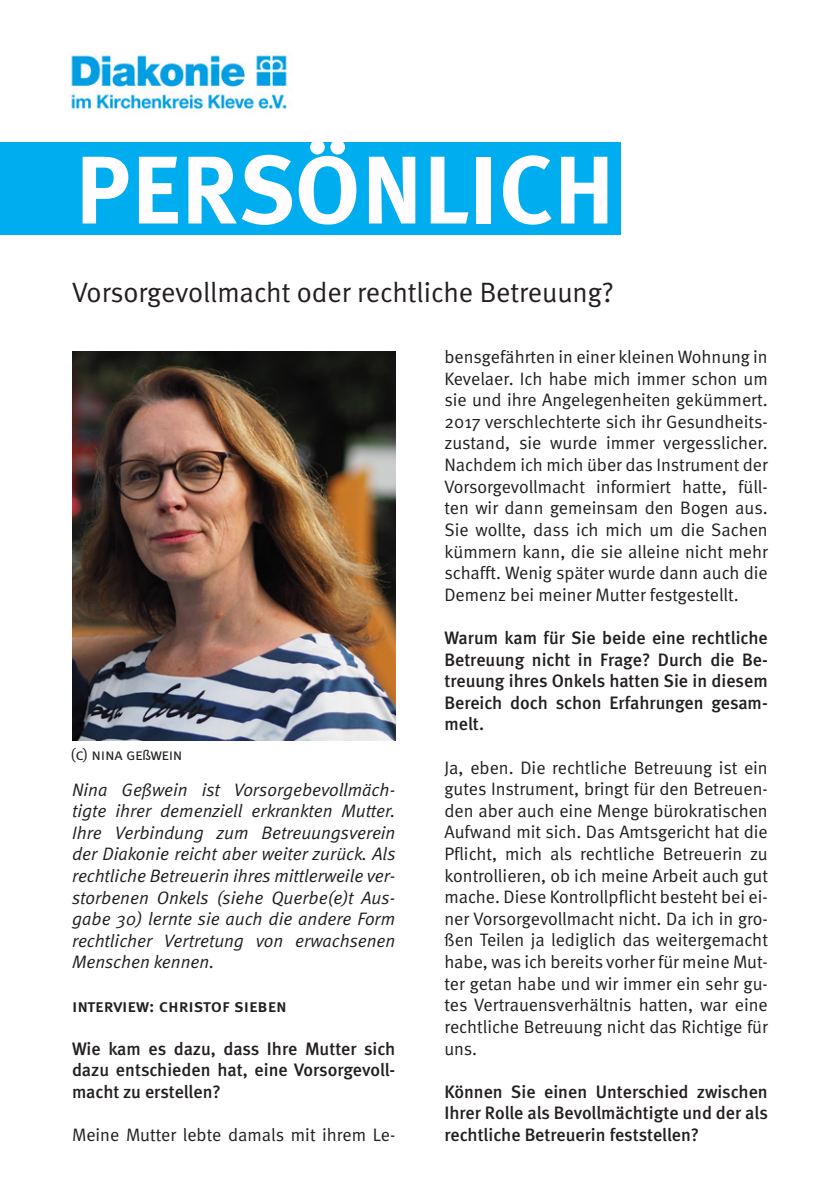
<style>
.page{position:relative;width:840px;height:1191px;background:#fff}
.page>*{position:absolute;margin:0;border:0;box-sizing:border-box;transform-origin:0 0}
.t1{font:96px "Meta Bold Caps";color:#fffdff}
.t2{font:28px "Meta Normal";color:#231f20}
.t3{font:18px/21.6px "Meta Normal";color:#231f20;text-align:justify}
.t4{font:500 18px/21.6px "Meta";color:#231f20;text-align:justify}
.t5{font:italic 18px/21.6px "Meta Normal";color:#231f20;text-align:justify}
.t6{font:18px "Meta Medium Caps";letter-spacing:-.005em;color:#231f20}
.t7{font:16px "Meta Normal Caps";letter-spacing:-.02em;color:#231f20}
.s1{font-family:"Arial";font-size:14px}
</style>
<div class="page">
<img style="left:71px;top:54px;width:216px;height:56px">
<div style="left:0;top:142px;width:620px;height:92px;background:#00aeef"></div>
<img style="left:72px;top:351px;width:323px;height:389px">
<p class="t1" style="left:75px;top:129px;width:541px">PERSÖNLICH</p>
<p class="t2" style="left:72px;top:275px;width:543px">Vorsorgevollmacht oder rechtliche Betreuung?</p>
<p class="t7" style="left:71px;top:745px;width:113px">(c) nina ge<span class="s1">ß</span>wein</p>
<p class="t5" style="left:72px;top:778px;width:325px">Nina Geßwein ist Vorsorgebevollmäch&shy;tigte ihrer demenziell erkrankten Mutter.<br>Ihre Verbindung zum Betreuungsverein der Diakonie reicht aber weiter zurück. Als rechtliche Betreuerin ihres mittlerweile ver&shy;storbenen Onkels (siehe Querbe(e)t Aus&shy;gabe 30) lernte sie auch die andere Form rechtlicher Vertretung von erwachsenen Menschen kennen.</p>
<p class="t6" style="left:72px;top:994px;width:216px">interview: christof sieben</p>
<p class="t4" style="left:72px;top:1038px;width:324px">Wie kam es dazu, dass Ihre Mutter sich dazu entschieden hat, eine Vorsorgevoll&shy;macht zu erstellen?</p>
<p class="t3" style="left:72px;top:1124px;width:324px">Meine Mutter lebte damals mit ihrem Le-</p>
<p class="t3" style="left:444px;top:346px;width:325px">bensgefährten in einer kleinen Wohnung in Kevelaer. Ich habe mich immer schon um sie und ihre Angelegenheiten gekümmert.<br>2017 verschlechterte sich ihr Gesundheits&shy;zustand, sie wurde immer vergesslicher.<br>Nachdem ich mich über das Instrument der Vorsorgevollmacht informiert hatte, füll&shy;ten wir dann gemeinsam den Bogen aus.<br>Sie wollte, dass ich mich um die Sachen kümmern kann, die sie alleine nicht mehr schafft. Wenig später wurde dann auch die Demenz bei meiner Mutter festgestellt.</p>
<p class="t4" style="left:444px;top:627px;width:324px">Warum kam für Sie beide eine rechtliche Betreuung nicht in Frage? Durch die Be&shy;treuung ihres Onkels hatten Sie in diesem Bereich doch schon Erfahrungen gesam&shy;melt.</p>
<p class="t3" style="left:444px;top:756px;width:325px">Ja, eben. Die rechtliche Betreuung ist ein gutes Instrument, bringt für den Betreuen&shy;den aber auch eine Menge bürokratischen Aufwand mit sich. Das Amtsgericht hat die Pflicht, mich als rechtliche Betreuerin zu kontrollieren, ob ich meine Arbeit auch gut mache. Diese Kontrollpflicht besteht bei ei&shy;ner Vorsorgevollmacht nicht. Da ich in gro&shy;ßen Teilen ja lediglich das weitergemacht habe, was ich bereits vorher für meine Mut&shy;ter getan habe und wir immer ein sehr gu&shy;tes Vertrauensverhältnis hatten, war eine rechtliche Betreuung nicht das Richtige für uns.</p>
<p class="t4" style="left:444px;top:1081px;width:325px">Können Sie einen Unterschied zwischen Ihrer Rolle als Bevollmächtigte und der als rechtliche Betreuerin feststellen?</p>
</div>
